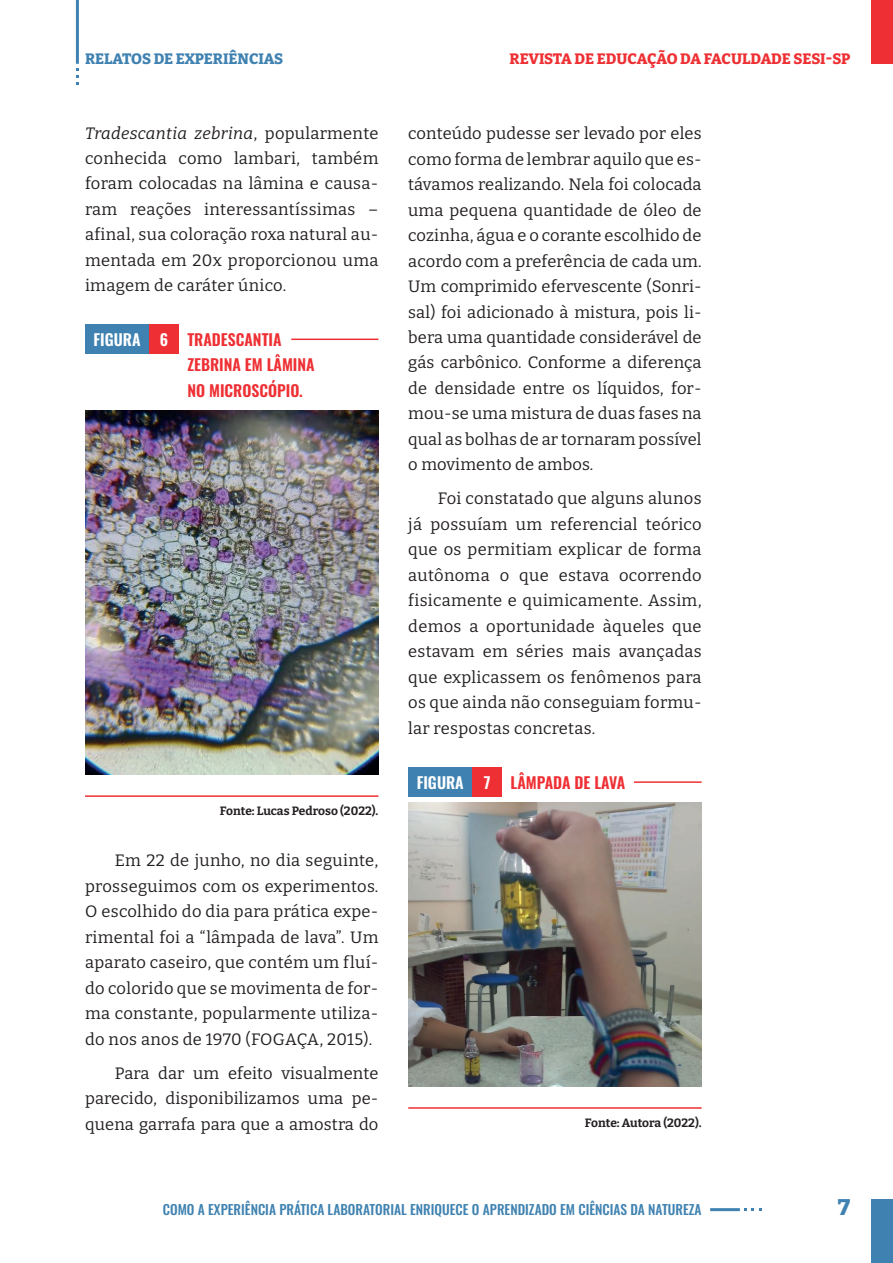
<style>
.page{position:relative;width:893px;height:1263px;background:#fff}
.page>*{position:absolute;margin:0;border:0;box-sizing:border-box;transform-origin:0 0}
.t1{font:800 22.5px "Bitter";color:#3f82b1}
.t2{font:16.5px/25.5px "Bitter";letter-spacing:.01em;color:#231f20;text-align:justify}
.t3{font:600 15.75px/25.5px "Oswald";color:#ee3034}
.t4{font:600 15.75px "Oswald";color:#fff}
.t5{font:800 15px "Bitter";letter-spacing:-.01em;color:#ee3034}
.t6{font:800 15px "Bitter";color:#3f82b1}
.t7{font:500 13.5px "Oswald";color:#3f82b1}
.t8{font:700 12px "Bitter";color:#231f20}
.s1{font-style:italic}
.s2{color:#fff}
</style>
<div class="page">
<div style="left:872px;top:1199px;width:21px;height:64px;background:#3f82b1"></div>
<div style="left:872px;top:0;width:21px;height:64px;background:#ee3034"></div>
<hr style="left:76px;top:0;width:3px;height:64px;background:#3f82b1">
<svg style="left:76px;top:68px;width:3px;height:17px"></svg>
<hr style="left:710px;top:1208px;width:30px;height:3px;background:#3f82b1">
<svg style="left:744px;top:1208px;width:18px;height:3px"></svg>
<hr style="left:85px;top:795px;width:293px;height:2px;background:#ee3034">
<div style="left:85px;top:324px;width:64px;height:30px;background:#3f82b1"></div>
<div style="left:149px;top:324px;width:30px;height:30px;background:#ee3034"></div>
<img style="left:85px;top:410px;width:293px;height:364px">
<hr style="left:291px;top:339px;width:87px;height:1px;background:#ee3034">
<hr style="left:457px;top:781px;width:245px;height:2px;background:#ee3034">
<hr style="left:408px;top:1107px;width:294px;height:2px;background:#ee3034">
<div style="left:408px;top:767px;width:64px;height:30px;background:#3f82b1"></div>
<div style="left:472px;top:767px;width:30px;height:30px;background:#ee3034"></div>
<div style="left:502px;top:767px;width:132px;height:30px;background:#fff"></div>
<img style="left:408px;top:802px;width:294px;height:284px">
<p class="t6" style="left:85px;top:46px;width:200px">RELATOS DE EXPERIÊNCIAS</p>
<p class="t5" style="left:510px;top:46px;width:342px">REVISTA DE EDUCAÇÃO DA FACULDADE SESI-SP</p>
<p class="t2" style="left:85px;top:120px;width:295px"><span class="s1">Tradescantia zebrina</span>, popularmente conhecida como lambari, também foram colocadas na lâmina e causa&shy;ram reações interessantíssimas – afinal, sua coloração roxa natural au&shy;mentada em 20x proporcionou uma imagem de caráter único.</p>
<p class="t3" style="left:187px;top:327px;width:129px;text-indent:-94px"><span class="s2">FIGURA 6</span> TRADESCANTIA<br>ZEBRINA EM LÂMINA<br>NO MICROSCÓPIO.</p>
<p class="t8" style="left:220px;top:801px;width:160px">Fonte: Lucas Pedroso (2022).</p>
<p class="t2" style="left:85px;top:847px;width:295px;text-indent:30px">Em 22 de junho, no dia seguinte, prosseguimos com os experimentos.<br>O escolhido do dia para prática expe&shy;rimental foi a “lâmpada de lava”. Um aparato caseiro, que contém um fluí&shy;do colorido que se movimenta de for&shy;ma constante, popularmente utiliza&shy;do nos anos de 1970 (FOGAÇA, 2015).</p>
<p class="t2" style="left:85px;top:1059px;width:295px;text-indent:30px">Para dar um efeito visualmente parecido, disponibilizamos uma pe&shy;quena garrafa para que a amostra do</p>
<p class="t2" style="left:408px;top:120px;width:295px">conteúdo pudesse ser levado por eles como forma de lembrar aquilo que es&shy;távamos realizando. Nela foi colocada uma pequena quantidade de óleo de cozinha, água e o corante escolhido de acordo com a preferência de cada um.<br>Um comprimido efervescente (Sonri&shy;sal) foi adicionado à mistura, pois li&shy;bera uma quantidade considerável de gás carbônico. Conforme a diferença de densidade entre os líquidos, for&shy;mou-se uma mistura de duas fases na qual as bolhas de ar tornaram possível o movimento de ambos.</p>
<p class="t2" style="left:408px;top:485px;width:295px;text-indent:30px">Foi constatado que alguns alunos já possuíam um referencial teórico que os permitiam explicar de forma autônoma o que estava ocorrendo fisicamente e quimicamente. Assim, demos a oportunidade àqueles que estavam em séries mais avançadas que explicassem os fenômenos para os que ainda não conseguiam formu&shy;lar respostas concretas.</p>
<p class="t4" style="left:417px;top:774px;width:49px">FIGURA</p>
<p class="t4" style="left:484px;top:774px;width:8px">7</p>
<p class="t3" style="left:510px;top:770px;width:116px">LÂMPADA DE LAVA</p>
<p class="t8" style="left:585px;top:1113px;width:118px">Fonte: Autora (2022).</p>
<p class="t7" style="left:163px;top:1202px;width:540px">COMO A EXPERIÊNCIA PRÁTICA LABORATORIAL ENRIQUECE O APRENDIZADO EM CIÊNCIAS DA NATUREZA</p>
<h1 class="t1" style="left:838px;top:1188px;width:14px">7</h1>
</div>
